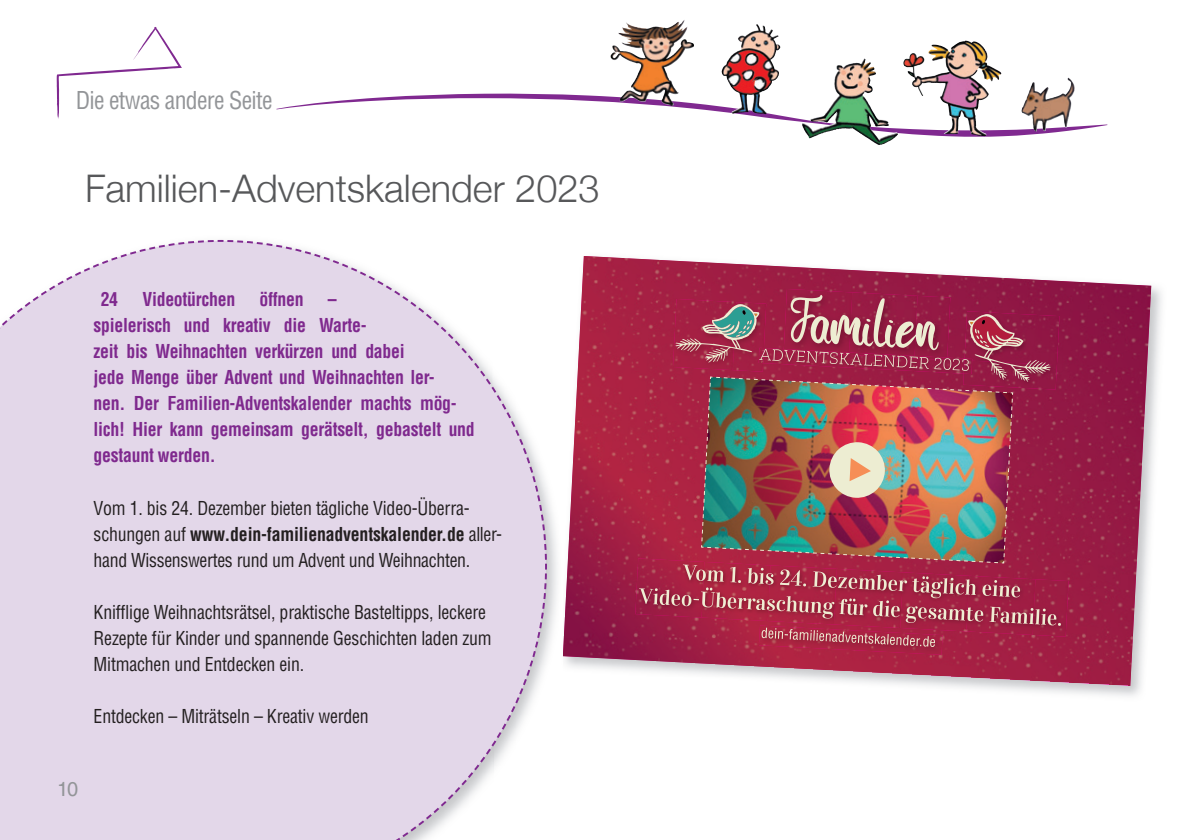
<style>
.page{position:relative;width:1191px;height:840px;background:#fff}
.page>*{position:absolute;margin:0;border:0;box-sizing:border-box;transform-origin:0 0}
.t1{font:300 38px "Helvetica Neue";color:#57585a}
.t2{font:condensed 24px "Helvetica LT Std";letter-spacing:-.03em;color:#939598}
.t3{font:20px "Helvetica LT Std";color:#939598}
.t4{font:condensed 18.8px/26px "Helvetica LT Std";letter-spacing:-.01em;color:#231f20;scale:.95 1}
.t5{font:700 condensed 18.8px/26px "Helvetica LT Std";letter-spacing:-.015em;color:#7f298e;scale:.95 1}
.s1{font-weight:700}
</style>
<div class="page">
<svg style="left:0;top:239px;width:548px;height:600px;background:#e5daea"></svg>
<svg style="left:276px;top:93px;width:831px;height:44px"></svg>
<svg style="left:57px;top:27px;width:125px;height:92px"></svg>
<img style="left:924px;top:285px;width:238px;height:411px">
<img style="left:563px;top:256px;width:588px;height:429px">
<img style="left:784px;top:289px;width:68px;height:6px">
<img style="left:849px;top:292px;width:68px;height:3px">
<img style="left:635px;top:558px;width:4px;height:59px">
<img style="left:1061px;top:579px;width:7px;height:57px">
<img style="left:759px;top:646px;width:183px;height:8px">
<img style="left:639px;top:295px;width:422px;height:351px">
<img style="left:622px;top:20px;width:62px;height:13px">
<img style="left:721px;top:24px;width:37px;height:86px">
<img style="left:810px;top:59px;width:54px;height:63px">
<img style="left:915px;top:41px;width:49px;height:37px">
<img style="left:1027px;top:78px;width:44px;height:22px">
<p class="t2" style="left:76px;top:85px;width:198px">Die etwas andere Seite</p>
<h1 class="t1" style="left:85px;top:158px;width:516px">Familien-Adventskalender 2023</h1>
<p class="t5" style="left:101px;top:286px;width:20px">24</p>
<p class="t5" style="left:142px;top:286px;width:99px">Videotürchen</p>
<p class="t5" style="left:259px;top:286px;width:48px">öffnen</p>
<p class="t5" style="left:94px;top:286px;width:403px;text-indent:234px">–<br>spielerisch und kreativ die Warte-<br>zeit bis Weihnachten verkürzen und dabei<br>jede Menge über Advent und Weihnachten ler-<br>nen. Der Familien-Adventskalender machts mög&shy;lich! Hier kann gemeinsam gerätselt, gebastelt und gestaunt werden.</p>
<p class="t4" style="left:94px;top:494px;width:431px">Vom 1. bis 24. Dezember bieten tägliche Video-Überra&shy;schungen auf <span class="s1">www.dein-familienadventskalender.de</span> aller&shy;hand Wissenswertes rund um Advent und Weihnachten.</p>
<p class="t4" style="left:94px;top:598px;width:420px">Knifflige Weihnachtsrätsel, praktische Basteltipps, leckere<br>Rezepte für Kinder und spannende Geschichten laden zum<br>Mitmachen und Entdecken ein.</p>
<p class="t4" style="left:94px;top:702px;width:291px">Entdecken – Miträtseln – Kreativ werden</p>
<p class="t3" style="left:57px;top:777px;width:23px">10</p>
</div>
